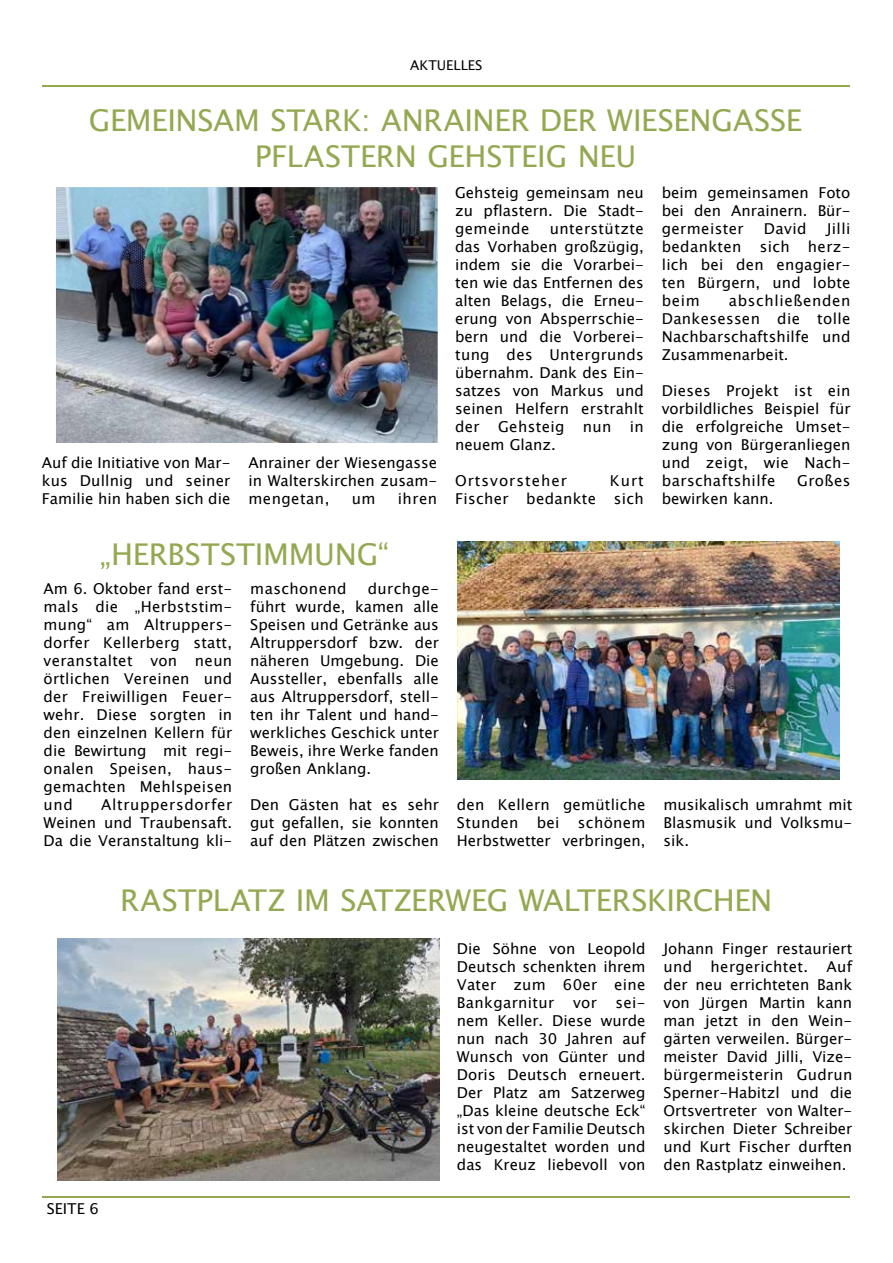
<style>
.page{position:relative;width:893px;height:1263px;background:#fff}
.page>*{position:absolute;margin:0;border:0;box-sizing:border-box;transform-origin:0 0}
.t1{font:30px/36px "Lucida Sans Unicode";letter-spacing:-.01em;color:#94a851;text-align:center}
.t2{font:15px/18px "Lucida Sans Unicode";color:#000;text-align:justify}
.t3{font:15px/18px "Lucida Sans Unicode";letter-spacing:.02em;color:#000;text-align:right}
.t4{font:15px "Lucida Sans Unicode";letter-spacing:.07em;color:#000}
.t5{font:15px "Lucida Sans Unicode";letter-spacing:.03em;color:#000}
.t6{font:13.5px "Lucida Sans Unicode";color:#000}
</style>
<div class="page">
<hr style="left:43px;top:85px;width:807px;height:1px;background:#94a851">
<hr style="left:43px;top:1197px;width:807px;height:1px;background:#94a851">
<img style="left:58px;top:938px;width:381px;height:243px">
<img style="left:56px;top:187px;width:382px;height:256px">
<img style="left:458px;top:541px;width:382px;height:239px">
<p class="t6" style="left:410px;top:54px;width:74px">AKTUELLES</p>
<h1 class="t1" style="left:89px;top:102px;width:715px">GEMEINSAM STARK: ANRAINER DER WIESENGASSE<br>PFLASTERN GEHSTEIG NEU</h1>
<p class="t2" style="left:42px;top:454px;width:190px">Auf die Initiative von Mar&shy;kus Dullnig und seiner Familie hin haben sich die</p>
<p class="t2" style="left:248px;top:454px;width:190px">Anrainer der Wiesengasse in Walterskirchen zusam&shy;mengetan,</p>
<p class="t2" style="left:352px;top:490px;width:25px">um</p>
<p class="t2" style="left:398px;top:490px;width:41px">ihren</p>
<h1 class="t1" style="left:100px;top:537px;width:291px">„HERBSTSTIMMUNG“</h1>
<p class="t2" style="left:455px;top:184px;width:190px">Gehsteig gemeinsam neu zu pflastern. Die Stadt&shy;gemeinde</p>
<p class="t2" style="left:455px;top:220px;width:190px;text-indent:95px">unterstützte das Vorhaben großzügig, indem sie die Vorarbei&shy;ten wie das Entfernen des alten Belags, die Erneu&shy;erung von Absperrschie&shy;bern und die Vorberei&shy;tung des Untergrunds übernahm. Dank des Ein&shy;satzes von Markus und seinen Helfern erstrahlt der Gehsteig nun in neuem Glanz.</p>
<p class="t4" style="left:455px;top:469px;width:113px">Ortsvorsteher</p>
<p class="t3" style="left:455px;top:472px;width:190px">Kurt<br>Fischer bedankte sich</p>
<p class="t2" style="left:662px;top:184px;width:190px">beim gemeinsamen Foto bei den Anrainern. Bür&shy;germeister</p>
<p class="t2" style="left:662px;top:220px;width:190px;text-indent:165px">Jilli bedankten sich herz&shy;lich bei den engagier&shy;ten Bürgern, und lobte beim</p>
<p class="t2" style="left:764px;top:220px;width:44px">David</p>
<p class="t2" style="left:662px;top:292px;width:190px;text-indent:67px">abschließenden Dankesessen die tolle Nachbarschaftshilfe und Zusammenarbeit.</p>
<p class="t2" style="left:662px;top:382px;width:190px">Dieses Projekt ist ein vorbildliches Beispiel für die erfolgreiche Umset&shy;zung von Bürgeranliegen und zeigt, wie Nach&shy;barschaftshilfe</p>
<p class="t2" style="left:797px;top:472px;width:55px">Großes</p>
<p class="t2" style="left:662px;top:490px;width:113px">bewirken kann.</p>
<p class="t2" style="left:44px;top:580px;width:190px">Am 6. Oktober fand erst&shy;mals die „Herbststim&shy;mung“ am Altruppers&shy;dorfer Kellerberg statt, veranstaltet von neun örtlichen Vereinen und der Freiwilligen Feuer&shy;wehr. Diese sorgten in den einzelnen Kellern für die Bewirtung mit regi&shy;onalen Speisen, haus&shy;gemachten Mehlspeisen und</p>
<p class="t2" style="left:44px;top:796px;width:190px;text-indent:58px">Altruppersdorfer Weinen und Traubensaft.<br>Da die Veranstaltung kli-</p>
<p class="t2" style="left:250px;top:580px;width:190px;text-indent:117px">durchge&shy;führt wurde, kamen alle Speisen und Getränke aus Altruppersdorf bzw. der näheren Umgebung. Die Aussteller, ebenfalls alle aus Altruppersdorf, stell&shy;ten ihr Talent und hand&shy;werkliches Geschick unter Beweis, ihre Werke fanden großen Anklang.</p>
<p class="t2" style="left:250px;top:796px;width:190px">Den Gästen hat es sehr gut gefallen, sie konnten auf den Plätzen zwischen</p>
<p class="t2" style="left:457px;top:796px;width:190px">den Kellern gemütliche Stunden bei schönem Herbstwetter verbringen,</p>
<p class="t2" style="left:664px;top:796px;width:190px">musikalisch umrahmt mit Blasmusik und Volksmu&shy;sik.</p>
<p class="t5" style="left:250px;top:577px;width:98px">maschonend</p>
<h1 class="t1" style="left:120px;top:882px;width:654px">RASTPLATZ IM SATZERWEG WALTERSKIRCHEN</h1>
<p class="t2" style="left:47px;top:1200px;width:54px">SEITE 6</p>
<p class="t2" style="left:457px;top:940px;width:190px">Die Söhne von Leopold Deutsch schenkten ihrem Vater zum 60er eine Bankgarnitur vor sei&shy;nem Keller. Diese wurde nun nach 30 Jahren auf Wunsch von Günter und Doris Deutsch erneuert.<br>Der Platz am Satzerweg „Das kleine deutsche Eck“ ist von der Familie Deutsch neugestaltet worden und das Kreuz liebevoll von</p>
<p class="t2" style="left:664px;top:940px;width:190px">Johann Finger restauriert und hergerichtet. Auf der neu errichteten Bank von Jürgen Martin kann man jetzt in den Wein&shy;gärten verweilen. Bürger&shy;meister David Jilli, Vize&shy;bürgermeisterin Gudrun Sperner-Habitzl und die Ortsvertreter von Walter&shy;skirchen Dieter Schreiber und Kurt Fischer durften den Rastplatz einweihen.</p>
</div>
